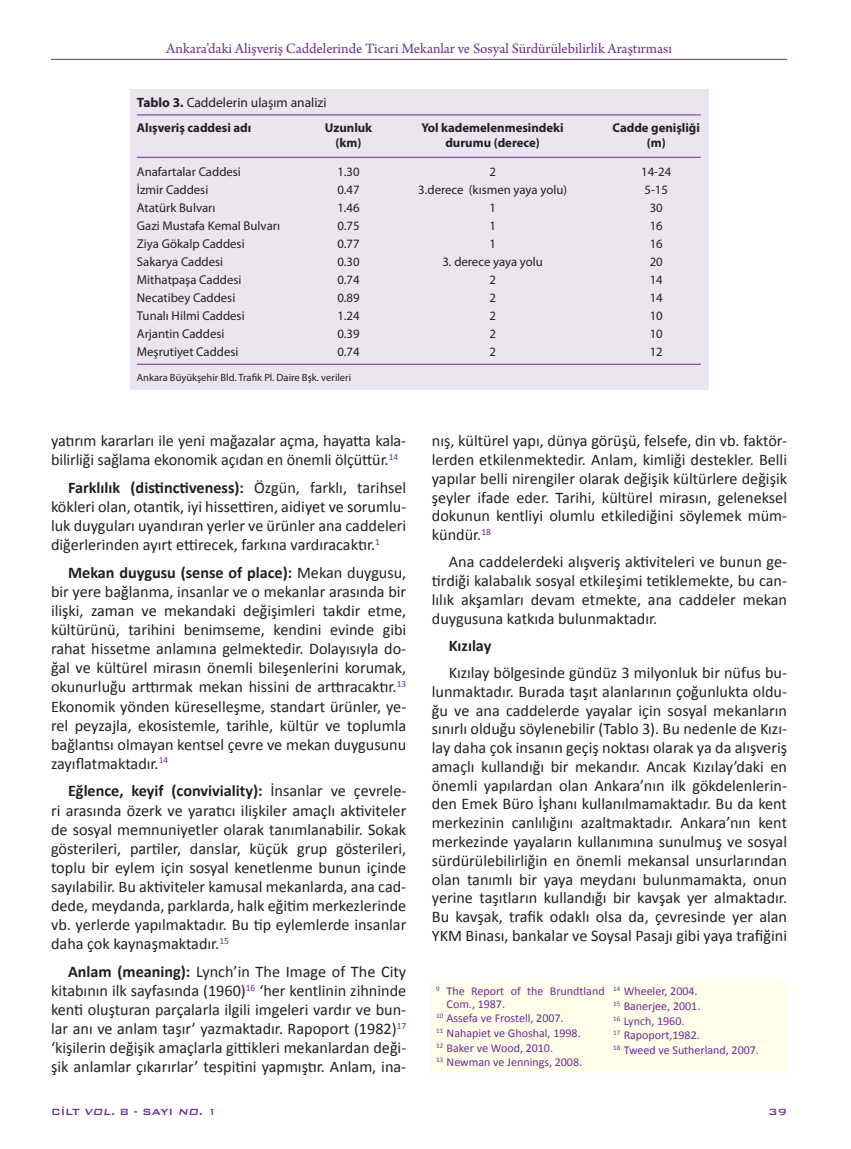
<style>
.page{position:relative;width:851px;height:1149px;background:#fff}
.page>*{position:absolute;margin:0;border:0;box-sizing:border-box;transform-origin:0 0}
.t1{font:16.2px/19px "Calibri";color:#231f20;text-align:justify}
.t2{font:700 16.2px "Calibri";letter-spacing:-.005em;color:#231f20}
.t3{font:15px "Arno Pro";color:#6e2c91}
.t4{font:13.5px "Myriad Pro";color:#231f20}
.t5{font:12.75px "Myriad Pro";color:#231f20}
.t6{font:700 12.75px "Myriad Pro";color:#231f20}
.t7{font:12px/14.5px "Calibri";color:#6e2c91}
.t8{font:500 12px "Bank Gothic BT";color:#6e2c91}
.t9{font:10.5px "Myriad Pro";color:#231f20}
.s1{font-weight:700}
.s2{font-style:italic}
</style>
<div class="page">
<hr style="left:51px;top:59px;width:736px;height:1px;background:#6e2c91">
<div style="left:130px;top:89px;width:578px;height:300px;background:#ebe5f1"></div>
<hr style="left:137px;top:115px;width:563px;height:1px;background:#6e2c91">
<hr style="left:137px;top:157px;width:563px;height:1px;background:#6e2c91">
<hr style="left:137px;top:364px;width:563px;height:1px;background:#6e2c91">
<div style="left:432px;top:981px;width:177px;height:90px;background:#fffde9"></div>
<div style="left:609px;top:981px;width:178px;height:90px;background:#fffde9"></div>
<p class="t3" style="left:166px;top:40px;width:507px">Ankara’daki Alişveriş Caddelerinde Ticari Mekanlar ve Sosyal Sürdürülebilirlik Araştırması</p>
<p class="t4" style="left:137px;top:95px;width:191px"><span class="s1">Tablo 3.</span> Caddelerin ulaşım analizi</p>
<p class="t6" style="left:137px;top:121px;width:116px">Alışveriş caddesi adı</p>
<p class="t6" style="left:325px;top:121px;width:49px">Uzunluk</p>
<p class="t6" style="left:421px;top:121px;width:144px">Yol kademelenmesindeki</p>
<p class="t6" style="left:612px;top:121px;width:89px">Cadde genişliği</p>
<p class="t6" style="left:335px;top:136px;width:28px">(km)</p>
<p class="t6" style="left:445px;top:136px;width:96px">durumu (derece)</p>
<p class="t6" style="left:646px;top:136px;width:20px">(m)</p>
<p class="t5" style="left:137px;top:165px;width:106px">Anafartalar Caddesi</p>
<p class="t5" style="left:337px;top:165px;width:24px">1.30</p>
<p class="t5" style="left:489px;top:165px;width:8px">2</p>
<p class="t5" style="left:641px;top:165px;width:32px">14-24</p>
<p class="t5" style="left:137px;top:183px;width:73px">İzmir Caddesi</p>
<p class="t5" style="left:337px;top:183px;width:24px">0.47</p>
<p class="t5" style="left:418px;top:183px;width:150px">3.derece (kısmen yaya yolu)</p>
<p class="t5" style="left:644px;top:183px;width:25px">5-15</p>
<p class="t5" style="left:137px;top:201px;width:80px">Atatürk Bulvarı</p>
<p class="t5" style="left:337px;top:201px;width:24px">1.46</p>
<p class="t5" style="left:489px;top:201px;width:8px">1</p>
<p class="t5" style="left:649px;top:201px;width:15px">30</p>
<p class="t5" style="left:137px;top:219px;width:145px">Gazi Mustafa Kemal Bulvarı</p>
<p class="t5" style="left:337px;top:219px;width:24px">0.75</p>
<p class="t5" style="left:489px;top:219px;width:8px">1</p>
<p class="t5" style="left:649px;top:219px;width:15px">16</p>
<p class="t5" style="left:137px;top:237px;width:109px">Ziya Gökalp Caddesi</p>
<p class="t5" style="left:337px;top:237px;width:24px">0.77</p>
<p class="t5" style="left:489px;top:237px;width:8px">1</p>
<p class="t5" style="left:649px;top:237px;width:15px">16</p>
<p class="t5" style="left:137px;top:255px;width:88px">Sakarya Caddesi</p>
<p class="t5" style="left:337px;top:255px;width:24px">0.30</p>
<p class="t5" style="left:442px;top:255px;width:102px">3. derece yaya yolu</p>
<p class="t5" style="left:649px;top:255px;width:15px">20</p>
<p class="t5" style="left:137px;top:273px;width:106px">Mithatpaşa Caddesi</p>
<p class="t5" style="left:337px;top:273px;width:24px">0.74</p>
<p class="t5" style="left:489px;top:273px;width:8px">2</p>
<p class="t5" style="left:649px;top:273px;width:15px">14</p>
<p class="t5" style="left:137px;top:291px;width:100px">Necatibey Caddesi</p>
<p class="t5" style="left:337px;top:291px;width:24px">0.89</p>
<p class="t5" style="left:489px;top:291px;width:8px">2</p>
<p class="t5" style="left:649px;top:291px;width:15px">14</p>
<p class="t5" style="left:137px;top:309px;width:109px">Tunalı Hilmi Caddesi</p>
<p class="t5" style="left:337px;top:309px;width:24px">1.24</p>
<p class="t5" style="left:489px;top:309px;width:8px">2</p>
<p class="t5" style="left:649px;top:309px;width:15px">10</p>
<p class="t5" style="left:137px;top:327px;width:89px">Arjantin Caddesi</p>
<p class="t5" style="left:337px;top:327px;width:24px">0.39</p>
<p class="t5" style="left:489px;top:327px;width:8px">2</p>
<p class="t5" style="left:649px;top:327px;width:15px">10</p>
<p class="t5" style="left:137px;top:345px;width:103px">Meşrutiyet Caddesi</p>
<p class="t5" style="left:337px;top:345px;width:24px">0.74</p>
<p class="t5" style="left:489px;top:345px;width:8px">2</p>
<p class="t5" style="left:649px;top:345px;width:15px">12</p>
<p class="t9" style="left:137px;top:371px;width:216px">Ankara Büyükşehir Bld. Trafik Pl. Daire Bşk. verileri</p>
<p class="t1" style="left:51px;top:431px;width:356px">yatırım kararları ile yeni mağazalar açma, hayatta kala&shy;bilirliği sağlama ekonomik açıdan en önemli ölçüttür.<sup>14</sup></p>
<p class="t1" style="left:51px;top:478px;width:357px;text-indent:17px"><span class="s1">Farklılık (distinctiveness):</span> Özgün, farklı, tarihsel kökleri olan, otantik, iyi hissettiren, aidiyet ve sorumlu&shy;luk duyguları uyandıran yerler ve ürünler ana caddeleri diğerlerinden ayırt ettirecek, farkına vardıracaktır.<sup>1</sup></p>
<p class="t1" style="left:51px;top:563px;width:357px;text-indent:17px"><span class="s1">Mekan duygusu (sense of place):</span> Mekan duygusu, bir yere bağlanma, insanlar ve o mekanlar arasında bir ilişki, zaman ve mekandaki değişimleri takdir etme, kültürünü, tarihini benimseme, kendini evinde gibi rahat hissetme anlamına gelmektedir. Dolayısıyla do&shy;ğal ve kültürel mirasın önemli bileşenlerini korumak, okunurluğu arttırmak mekan hissini de arttıracaktır.<sup>13<br></sup>Ekonomik yönden küreselleşme, standart ürünler, ye&shy;rel peyzajla, ekosistemle, tarihle, kültür ve toplumla bağlantısı olmayan kentsel çevre ve mekan duygusunu zayıflatmaktadır.<sup>14</sup></p>
<p class="t1" style="left:51px;top:781px;width:357px;text-indent:17px"><span class="s1">Eğlence, keyif (conviviality):</span> İnsanlar ve çevrele&shy;ri arasında özerk ve yaratıcı ilişkiler amaçlı aktiviteler de sosyal memnuniyetler olarak tanımlanabilir. Sokak gösterileri, partiler, danslar, küçük grup gösterileri, toplu bir eylem için sosyal kenetlenme bunun içinde sayılabilir. Bu aktiviteler kamusal mekanlarda, ana cad&shy;dede, meydanda, parklarda, halk eğitim merkezlerinde vb. yerlerde yapılmaktadır. Bu tip eylemlerde insanlar daha çok kaynaşmaktadır.<sup>15</sup></p>
<p class="t1" style="left:51px;top:961px;width:357px;text-indent:17px"><span class="s1">Anlam (meaning):</span> Lynch’in The Image of The City kitabının ilk sayfasında (1960)<sup>16</sup> ‘her kentlinin zihninde kenti oluşturan parçalarla ilgili imgeleri vardır ve bun&shy;lar anı ve anlam taşır’ yazmaktadır. Rapoport (1982)<sup>17 </sup>‘kişilerin değişik amaçlarla gittikleri mekanlardan deği&shy;şik anlamlar çıkarırlar’ tespitini yapmıştır. Anlam, ina-</p>
<p class="t8" style="left:51px;top:1104px;width:167px">CİLT <span class="s2">VOL.</span> 8 - SAYI <span class="s2">NO.</span> 1</p>
<p class="t1" style="left:432px;top:431px;width:357px">nış, kültürel yapı, dünya görüşü, felsefe, din vb. faktör&shy;lerden etkilenmektedir. Anlam, kimliği destekler. Belli yapılar belli nirengiler olarak değişik kültürlere değişik şeyler ifade eder. Tarihi, kültürel mirasın, geleneksel dokunun kentliyi olumlu etkilediğini söylemek müm&shy;kündür.<sup>18</sup></p>
<p class="t1" style="left:432px;top:552px;width:357px;text-indent:17px">Ana caddelerdeki alışveriş aktiviteleri ve bunun ge&shy;tirdiği kalabalık sosyal etkileşimi tetiklemekte, bu can&shy;lılık akşamları devam etmekte, ana caddeler mekan duygusuna katkıda bulunmaktadır.</p>
<p class="t2" style="left:449px;top:635px;width:44px">Kızılay</p>
<p class="t1" style="left:432px;top:663px;width:357px;text-indent:17px">Kızılay bölgesinde gündüz 3 milyonluk bir nüfus bu&shy;lunmaktadır. Burada taşıt alanlarının çoğunlukta oldu&shy;ğu ve ana caddelerde yayalar için sosyal mekanların sınırlı olduğu söylenebilir (Tablo 3). Bu nedenle de Kızı&shy;lay daha çok insanın geçiş noktası olarak ya da alışveriş amaçlı kullandığı bir mekandır. Ancak Kızılay’daki en önemli yapılardan olan Ankara’nın ilk gökdelenlerin&shy;den Emek Büro İşhanı kullanılmamaktadır. Bu da kent merkezinin canlılığını azaltmaktadır. Ankara’nın kent merkezinde yayaların kullanımına sunulmuş ve sosyal sürdürülebilirliğin en önemli mekansal unsurlarından olan tanımlı bir yaya meydanı bulunmamakta, onun yerine taşıtların kullandığı bir kavşak yer almaktadır.<br>Bu kavşak, trafik odaklı olsa da, çevresinde yer alan YKM Binası, bankalar ve Soysal Pasajı gibi yaya trafiğini</p>
<p class="t7" style="left:446px;top:984px;width:159px;line-height:12.5px;text-indent:-11px"><sup>9</sup> The Report of the Brundtland<br>Com., 1987.</p>
<p class="t7" style="left:436px;top:1010px;width:147px"><sup>10</sup> Assefa ve Frostell, 2007.<br><sup>11</sup> Nahapiet ve Ghoshal, 1998.<br><sup>12</sup> Baker ve Wood, 2010.<br><sup>13</sup> Newman ve Jennings, 2008.</p>
<p class="t7" style="left:613px;top:983px;width:147px"><sup>14</sup> Wheeler, 2004.<br><sup>15</sup> Banerjee, 2001.<br><sup>16</sup> Lynch, 1960.<br><sup>17</sup> Rapoport,1982.<br><sup>18</sup> Tweed ve Sutherland, 2007.</p>
<p class="t8" style="left:768px;top:1104px;width:20px">39</p>
</div>
